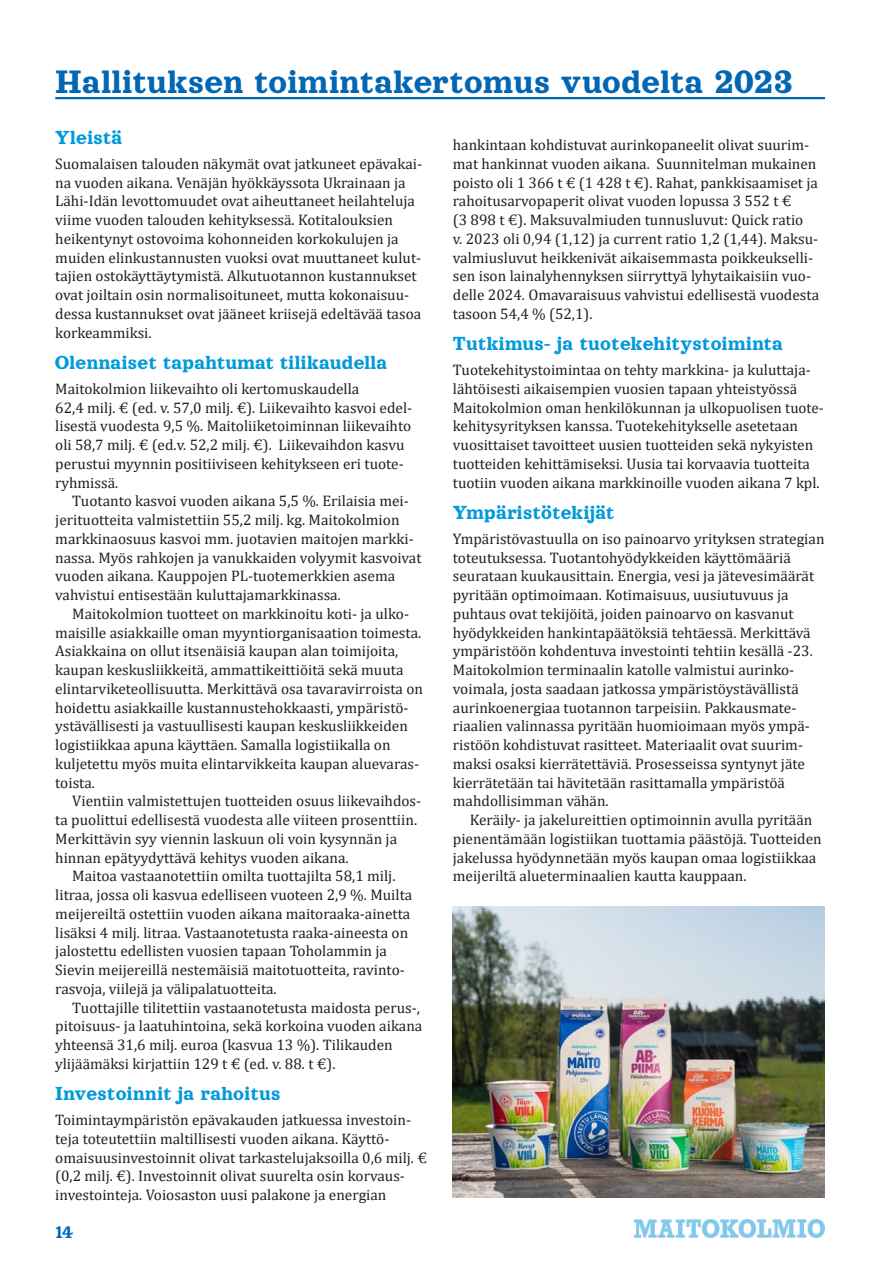
<style>
.page{position:relative;width:893px;height:1263px;background:#fff}
.page>*{position:absolute;margin:0;border:0;box-sizing:border-box;transform-origin:0 0}
.t1{font:36px "Orelega One";letter-spacing:.015em;color:#0166b3}
.t2{font:21px "Orelega One";letter-spacing:.02em;color:#0099dc}
.t3{font:16.5px "Calistoga";color:#0166b3}
.t4{font:15.3px/18.8px "Cambria";color:#231f20}
</style>
<div class="page">
<img style="left:634px;top:1219px;width:191px;height:18px">
<hr style="left:55px;top:97px;width:770px;height:2px;background:#0166b3">
<img style="left:453px;top:906px;width:372px;height:291px">
<h1 class="t1" style="left:55px;top:62px;width:739px">Hallituksen toimintakertomus vuodelta 2023</h1>
<h2 class="t2" style="left:55px;top:126px;width:69px">Yleistä</h2>
<p class="t4" style="left:55px;top:154px;width:368px">Suomalaisen talouden näkymät ovat jatkuneet epävakai&shy;na vuoden aikana. Venäjän hyökkäyssota Ukrainaan ja Lähi-Idän levottomuudet ovat aiheuttaneet heilahteluja viime vuoden talouden kehityksessä. Kotitalouksien heikentynyt ostovoima kohonneiden korkokulujen ja muiden elinkustannusten vuoksi ovat muuttaneet kulut&shy;tajien ostokäyttäytymistä. Alkutuotannon kustannukset ovat joiltain osin normalisoituneet, mutta kokonaisuu&shy;dessa kustannukset ovat jääneet kriisejä edeltävää tasoa korkeammiksi.</p>
<h2 class="t2" style="left:55px;top:351px;width:334px">Olennaiset tapahtumat tilikaudella</h2>
<p class="t4" style="left:55px;top:379px;width:358px">Maitokolmion liikevaihto oli kertomuskaudella<br>62,4 milj. € (ed. v. 57,0 milj. €). Liikevaihto kasvoi edel&shy;lisestä vuodesta 9,5 %. Maitoliiketoiminnan liikevaihto oli 58,7 milj. € (ed.v. 52,2 milj. €). Liikevaihdon kasvu perustui myynnin positiiviseen kehitykseen eri tuote&shy;ryhmissä.</p>
<p class="t4" style="left:55px;top:492px;width:368px;text-indent:17px">Tuotanto kasvoi vuoden aikana 5,5 %. Erilaisia mei&shy;jerituotteita valmistettiin 55,2 milj. kg. Maitokolmion markkinaosuus kasvoi mm. juotavien maitojen markki&shy;nassa. Myös rahkojen ja vanukkaiden volyymit kasvoivat vuoden aikana. Kauppojen PL-tuotemerkkien asema vahvistui entisestään kuluttajamarkkinassa.</p>
<p class="t4" style="left:55px;top:604px;width:369px;text-indent:17px">Maitokolmion tuotteet on markkinoitu koti- ja ulko&shy;maisille asiakkaille oman myyntiorganisaation toimesta.<br>Asiakkaina on ollut itsenäisiä kaupan alan toimijoita, kaupan keskusliikkeitä, ammattikeittiöitä sekä muuta elintarviketeollisuutta. Merkittävä osa tavaravirroista on hoidettu asiakkaille kustannustehokkaasti, ympäristö&shy;ystävällisesti ja vastuullisesti kaupan keskusliikkeiden logistiikkaa apuna käyttäen. Samalla logistiikalla on kuljetettu myös muita elintarvikkeita kaupan aluevaras&shy;toista.</p>
<p class="t4" style="left:72px;top:792px;width:350px">Vientiin valmistettujen tuotteiden osuus liikevaihdos-</p>
<p class="t4" style="left:55px;top:810px;width:363px">ta puolittui edellisestä vuodesta alle viiteen prosenttiin.</p>
<p class="t4" style="left:55px;top:829px;width:343px">Merkittävin syy viennin laskuun oli voin kysynnän ja</p>
<p class="t4" style="left:55px;top:848px;width:295px">hinnan epätyydyttävä kehitys vuoden aikana.</p>
<p class="t4" style="left:72px;top:867px;width:325px">Maitoa vastaanotettiin omilta tuottajilta 58,1 milj.</p>
<p class="t4" style="left:55px;top:885px;width:359px">litraa, jossa oli kasvua edelliseen vuoteen 2,9 %. Muilta</p>
<p class="t4" style="left:55px;top:904px;width:357px">meijereiltä ostettiin vuoden aikana maitoraaka-ainetta</p>
<p class="t4" style="left:55px;top:923px;width:354px">lisäksi 4 milj. litraa. Vastaanotetusta raaka-aineesta on</p>
<p class="t4" style="left:55px;top:942px;width:333px">jalostettu edellisten vuosien tapaan Toholammin ja</p>
<p class="t4" style="left:55px;top:960px;width:351px">Sievin meijereillä nestemäisiä maitotuotteita, ravinto-</p>
<p class="t4" style="left:55px;top:979px;width:223px">rasvoja, viilejä ja välipalatuotteita.</p>
<p class="t4" style="left:72px;top:998px;width:349px">Tuottajille tilitettiin vastaanotetusta maidosta perus-,</p>
<p class="t4" style="left:55px;top:1017px;width:369px">pitoisuus- ja laatuhintoina, sekä korkoina vuoden aikana</p>
<p class="t4" style="left:55px;top:1035px;width:339px">yhteensä 31,6 milj. euroa (kasvua 13 %). Tilikauden</p>
<p class="t4" style="left:55px;top:1054px;width:282px">ylijäämäksi kirjattiin 129 t € (ed. v. 88. t €).</p>
<h2 class="t2" style="left:55px;top:1082px;width:227px">Investoinnit ja rahoitus</h2>
<p class="t4" style="left:55px;top:1110px;width:373px">Toimintaympäristön epävakauden jatkuessa investoin&shy;teja toteutettiin maltillisesti vuoden aikana. Käyttö&shy;omaisuusinvestoinnit olivat tarkastelujaksoilla 0,6 milj. € (0,2 milj. €). Investoinnit olivat suurelta osin korvaus&shy;investointeja. Voiosaston uusi palakone ja energian</p>
<p class="t4" style="left:453px;top:135px;width:368px">hankintaan kohdistuvat aurinkopaneelit olivat suurim&shy;mat hankinnat vuoden aikana. Suunnitelman mukainen poisto oli 1 366 t € (1 428 t €). Rahat, pankkisaamiset ja rahoitusarvopaperit olivat vuoden lopussa 3 552 t €<br>(3 898 t €). Maksuvalmiuden tunnusluvut: Quick ratio<br>v. 2023 oli 0,94 (1,12) ja current ratio 1,2 (1,44). Maksu&shy;valmiusluvut heikkenivät aikaisemmasta poikkeukselli&shy;sen ison lainalyhennyksen siirryttyä lyhytaikaisiin vuo&shy;delle 2024. Omavaraisuus vahvistui edellisestä vuodesta tasoon 54,4 % (52,1).</p>
<h2 class="t2" style="left:453px;top:332px;width:332px">Tutkimus- ja tuotekehitystoiminta</h2>
<p class="t4" style="left:453px;top:360px;width:372px">Tuotekehitystoimintaa on tehty markkina- ja kuluttaja&shy;lähtöisesti aikaisempien vuosien tapaan yhteistyössä Maitokolmion oman henkilökunnan ja ulkopuolisen tuote&shy;kehitysyrityksen kanssa. Tuotekehitykselle asetetaan vuosittaiset tavoitteet uusien tuotteiden sekä nykyisten tuotteiden kehittämiseksi. Uusia tai korvaavia tuotteita tuotiin vuoden aikana markkinoille vuoden aikana 7 kpl.</p>
<h2 class="t2" style="left:453px;top:501px;width:163px">Ympäristötekijät</h2>
<p class="t4" style="left:453px;top:529px;width:373px">Ympäristövastuulla on iso painoarvo yrityksen strategian toteutuksessa. Tuotantohyödykkeiden käyttömääriä seurataan kuukausittain. Energia, vesi ja jätevesimäärät pyritään optimoimaan. Kotimaisuus, uusiutuvuus ja puhtaus ovat tekijöitä, joiden painoarvo on kasvanut hyödykkeiden hankintapäätöksiä tehtäessä. Merkittävä ympäristöön kohdentuva investointi tehtiin kesällä -23.<br>Maitokolmion terminaalin katolle valmistui aurinko&shy;voimala, josta saadaan jatkossa ympäristöystävällistä aurinkoenergiaa tuotannon tarpeisiin. Pakkausmate&shy;riaalien valinnassa pyritään huomioimaan myös ympä&shy;ristöön kohdistuvat rasitteet. Materiaalit ovat suurim&shy;maksi osaksi kierrätettäviä. Prosesseissa syntynyt jäte kierrätetään tai hävitetään rasittamalla ympäristöä mahdollisimman vähän.</p>
<p class="t4" style="left:453px;top:810px;width:370px;text-indent:17px">Keräily- ja jakelureittien optimoinnin avulla pyritään pienentämään logistiikan tuottamia päästöjä. Tuotteiden jakelussa hyödynnetään myös kaupan omaa logistiikkaa meijeriltä alueterminaalien kautta kauppaan.</p>
<p class="t3" style="left:55px;top:1216px;width:19px">14</p>
</div>
